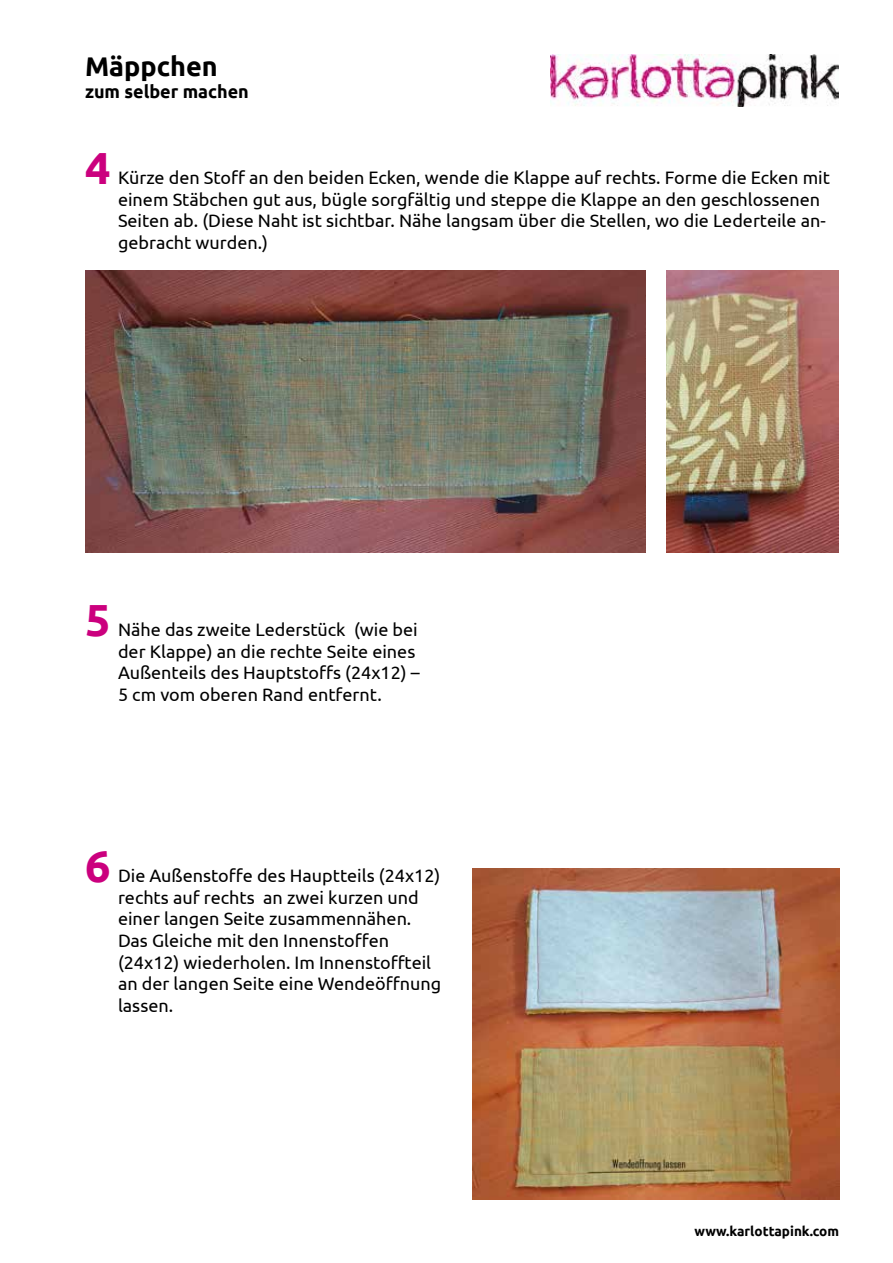
<style>
.page{position:relative;width:893px;height:1263px;background:#fff}
.page>*{position:absolute;margin:0;border:0;box-sizing:border-box;transform-origin:0 0}
.t1{font:700 45px "Ubuntu";color:#cb007e}
.t2{font:700 27px "Ubuntu";color:#000}
.t3{font:18px/21.6px "Ubuntu";color:#000}
.t4{font:700 18px "Ubuntu";color:#000}
.t5{font:700 13.5px "Ubuntu";color:#000}
</style>
<div class="page">
<img style="left:550px;top:54px;width:289px;height:53px">
<img style="left:85px;top:271px;width:560px;height:281px">
<img style="left:666px;top:271px;width:172px;height:281px">
<img style="left:473px;top:868px;width:366px;height:331px">
<h2 class="t2" style="left:85px;top:50px;width:134px">Mäppchen</h2>
<p class="t4" style="left:85px;top:80px;width:165px">zum selber machen</p>
<h1 class="t1" style="left:85px;top:140px;width:27px">4</h1>
<p class="t3" style="left:118px;top:166px;width:714px">Kürze den Stoff an den beiden Ecken, wende die Klappe auf rechts. Forme die Ecken mit einem Stäbchen gut aus, bügle sorgfältig und steppe die Klappe an den geschlossenen Seiten ab. (Diese Naht ist sichtbar. Nähe langsam über die Stellen, wo die Lederteile an&shy;gebracht wurden.)</p>
<h1 class="t1" style="left:85px;top:593px;width:27px">5</h1>
<p class="t3" style="left:118px;top:618px;width:303px">Nähe das zweite Lederstück (wie bei der Klappe) an die rechte Seite eines Außenteils des Hauptstoffs (24x12) – 5 cm vom oberen Rand entfernt.</p>
<h1 class="t1" style="left:85px;top:839px;width:27px">6</h1>
<p class="t3" style="left:118px;top:864px;width:325px">Die Außenstoffe des Hauptteils (24x12) rechts auf rechts an zwei kurzen und einer langen Seite zusammennähen.<br>Das Gleiche mit den Innenstoffen (24x12) wiederholen. Im Innenstoffteil an der langen Seite eine Wendeöffnung lassen.</p>
<p class="t5" style="left:695px;top:1223px;width:146px">www.karlottapink.com</p>
</div>
